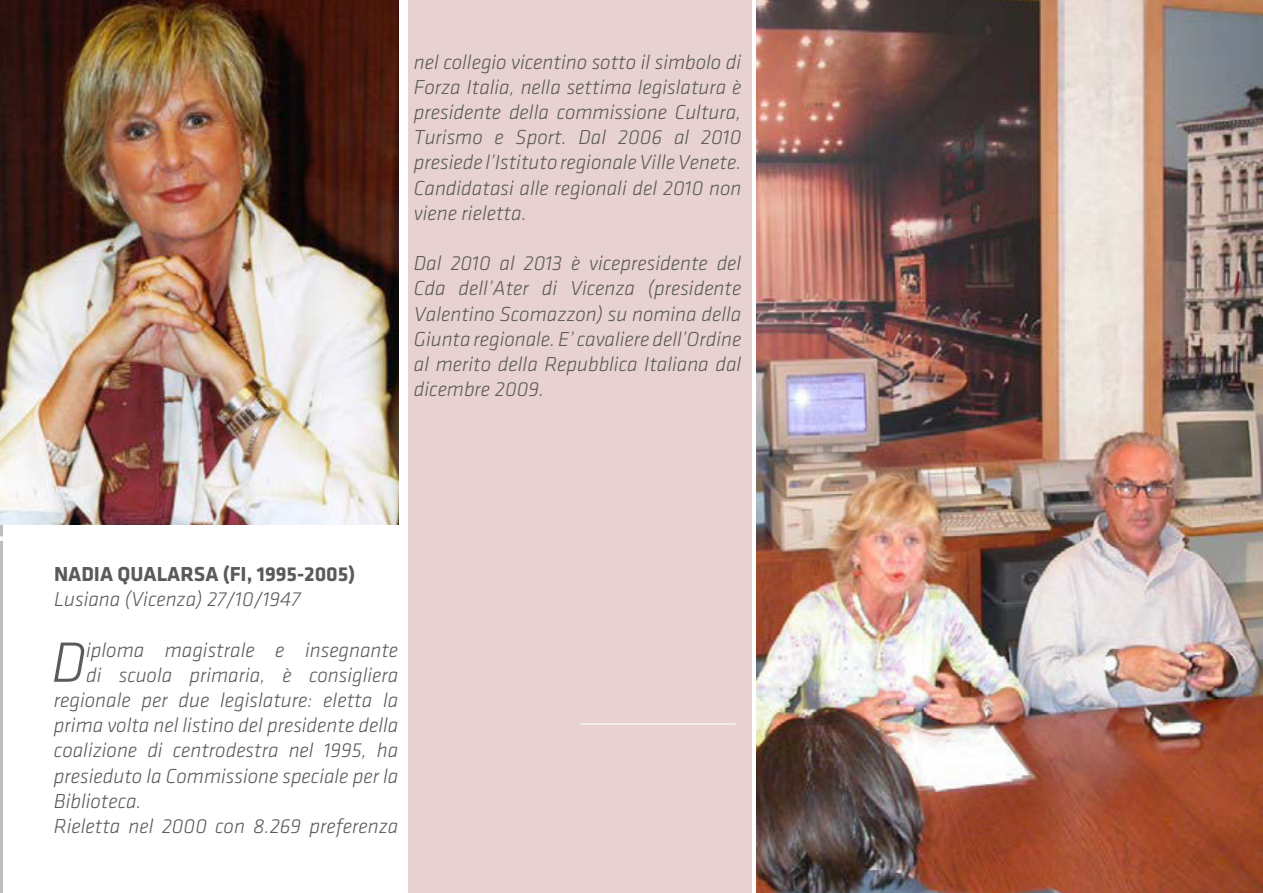
<style>
.page{position:relative;width:1263px;height:893px;background:#fff}
.page>*{position:absolute;margin:0;border:0;box-sizing:border-box;transform-origin:0 0}
.t1{font:italic 300 58.8px "Klavika";color:#5a5a58}
.t2{font:italic 300 21px/25.2px "Klavika";color:#5a5a58;text-align:justify}
.t3{font:700 21px "Klavika";color:#5a5a58}
</style>
<div class="page">
<hr style="left:0;top:0;width:3px;height:893px;background:#bebdbd">
<div style="left:408px;top:0;width:344px;height:893px;background:#e8d1d1"></div>
<img style="left:0;top:0;width:398px;height:524px">
<img style="left:757px;top:0;width:506px;height:893px">
<hr style="left:580px;top:723px;width:155px;height:1px;background:#fff">
<svg style="left:0;top:536px;width:3px;height:5px"></svg>
<p class="t2" style="left:414px;top:51px;width:329px">nel collegio vicentino sotto il simbolo di Forza Italia, nella settima legislatura è presidente della commissione Cultura, Turismo e Sport. Dal 2006 al 2010 presiede l’Istituto regionale Ville Venete.<br>Candidatasi alle regionali del 2010 non viene rieletta.</p>
<p class="t2" style="left:414px;top:252px;width:329px">Dal 2010 al 2013 è vicepresidente del Cda dell’Ater di Vicenza (presidente Valentino Scomazzon) su nomina della Giunta regionale. E’ cavaliere dell’Ordine al merito della Repubblica Italiana dal dicembre 2009.</p>
<p class="t3" style="left:54px;top:566px;width:303px">NADIA QUALARSA (FI, 1995-2005)</p>
<p class="t2" style="left:54px;top:588px;width:248px">Lusiana (Vicenza) 27/10/1947</p>
<h1 class="t1" style="left:51px;top:641px;width:36px">D</h1>
<p class="t2" style="left:86px;top:639px;width:314px">iploma magistrale e insegnante</p>
<p class="t2" style="left:86px;top:664px;width:314px">di scuola primaria, è consigliera</p>
<p class="t2" style="left:54px;top:689px;width:346px">regionale per due legislature: eletta la</p>
<p class="t2" style="left:54px;top:714px;width:346px">prima volta nel listino del presidente della</p>
<p class="t2" style="left:54px;top:740px;width:346px">coalizione di centrodestra nel 1995, ha</p>
<p class="t2" style="left:54px;top:765px;width:346px">presieduto la Commissione speciale per la</p>
<p class="t2" style="left:54px;top:790px;width:89px">Biblioteca.</p>
<p class="t2" style="left:54px;top:815px;width:346px">Rieletta nel 2000 con 8.269 preferenza</p>
</div>
